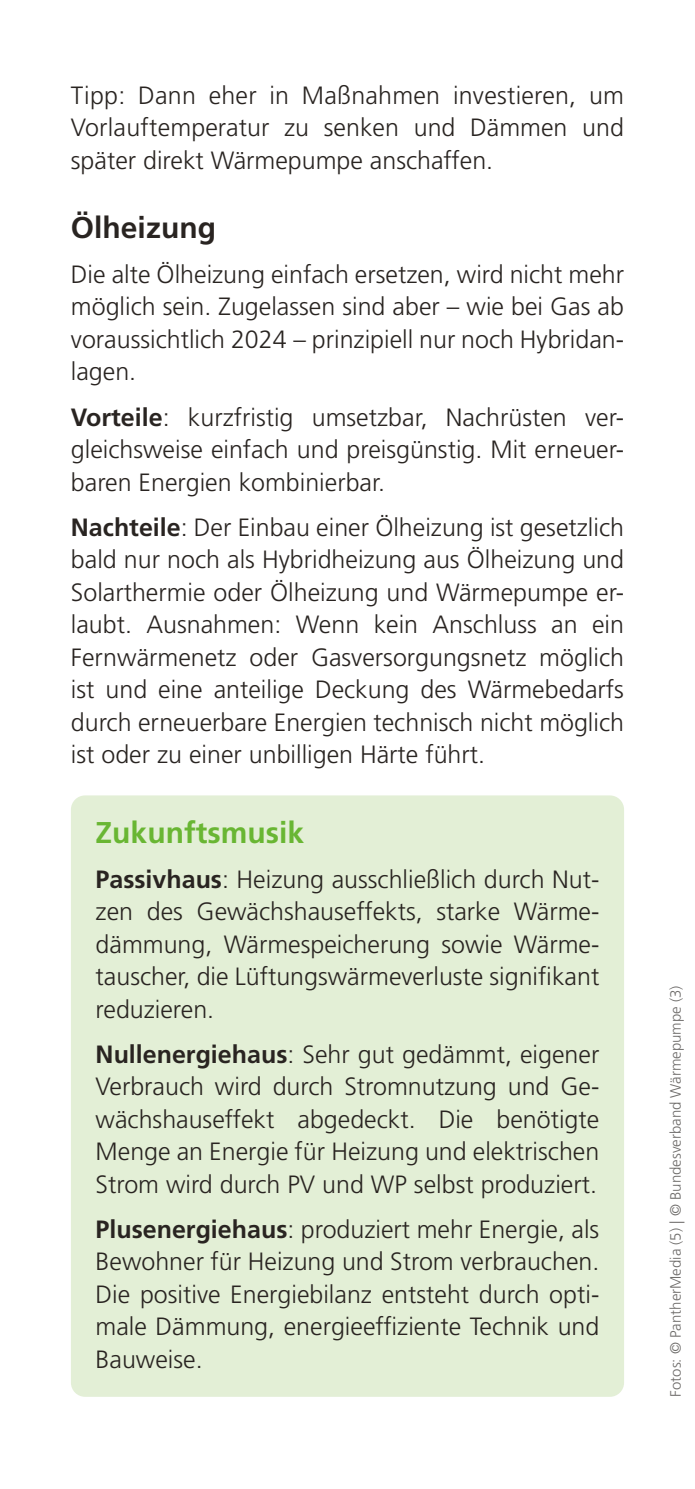
<style>
.page{position:relative;width:695px;height:1489px;background:#fff}
.page>*{position:absolute;margin:0;border:0;box-sizing:border-box;transform-origin:0 0}
.t1{font:700 30px "Frutiger LT Std";color:#69b633}
.t2{font:700 30px "Frutiger LT Std";color:#292421}
.t3{font:300 25px/32.5px "Frutiger LT Std";color:#292421;text-align:justify}
.t4{font:300 15px "Frutiger LT Std";color:#6e6c6a}
.s1{font-weight:700}
</style>
<div class="page">
<div style="left:71px;top:795px;width:553px;height:601px;background:#e3efd6;border-radius:14px"></div>
<p class="t3" style="left:71px;top:79px;width:554px">Tipp: Dann eher in Maßnahmen investieren, um Vorlauftemperatur zu senken und Dämmen und später direkt Wärmepumpe anschaffen.</p>
<p class="t2" style="left:71px;top:210px;width:147px">Ölheizung</p>
<p class="t3" style="left:71px;top:258px;width:554px">Die alte Ölheizung einfach ersetzen, wird nicht mehr möglich sein. Zugelassen sind aber – wie bei Gas ab voraussichtlich 2024 – prinzipiell nur noch Hybridan&shy;lagen.</p>
<p class="t3" style="left:71px;top:401px;width:554px"><span class="s1">Vorteile</span>: kurzfristig umsetzbar, Nachrüsten ver&shy;gleichsweise einfach und preisgünstig. Mit erneuer&shy;baren Energien kombinierbar.</p>
<p class="t3" style="left:71px;top:511px;width:554px"><span class="s1">Nachteile</span>: Der Einbau einer Ölheizung ist gesetzlich bald nur noch als Hybridheizung aus Ölheizung und Solarthermie oder Ölheizung und Wärmepumpe er&shy;laubt. Ausnahmen: Wenn kein Anschluss an ein Fernwärmenetz oder Gasversorgungsnetz möglich ist und eine anteilige Deckung des Wärmebedarfs durch erneuerbare Energien technisch nicht möglich ist oder zu einer unbilligen Härte führt.</p>
<p class="t1" style="left:96px;top:814px;width:210px">Zukunftsmusik</p>
<p class="t3" style="left:96px;top:863px;width:505px"><span class="s1">Passivhaus</span>: Heizung ausschließlich durch Nut&shy;zen des Gewächshauseffekts, starke Wärme&shy;dämmung, Wärmespeicherung sowie Wärme&shy;tauscher, die Lüftungswärmeverluste signifikant reduzieren.</p>
<p class="t3" style="left:96px;top:1038px;width:505px"><span class="s1">Nullenergiehaus</span>: Sehr gut gedämmt, eigener Verbrauch wird durch Stromnutzung und Ge&shy;wächshauseffekt abgedeckt. Die benötigte Menge an Energie für Heizung und elektrischen Strom wird durch PV und WP selbst produziert.</p>
<p class="t3" style="left:96px;top:1213px;width:505px"><span class="s1">Plusenergiehaus</span>: produziert mehr Energie, als Bewohner für Heizung und Strom verbrauchen.<br>Die positive Energiebilanz entsteht durch opti&shy;male Dämmung, energieeffiziente Technik und Bauweise.</p>
<p class="t4" style="left:667px;top:1396px;width:413px;rotate:-90deg">Fotos: © PantherMedia (5) | © Bundesverband Wärmepumpe (3)</p>
</div>
